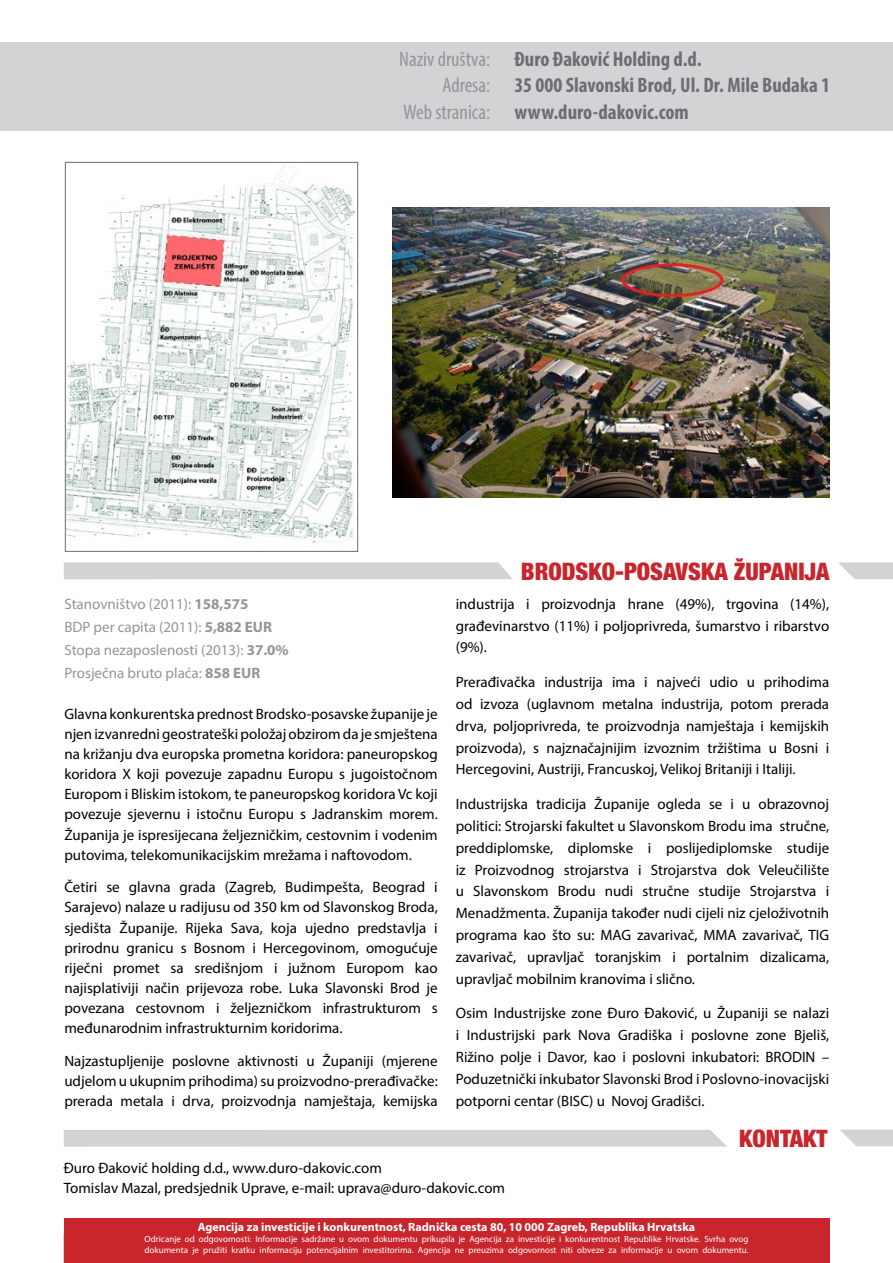
<style>
.page{position:relative;width:893px;height:1263px;background:#fff}
.page>*{position:absolute;margin:0;border:0;box-sizing:border-box;transform-origin:0 0}
.t1{font:900 condensed 24px "Helvetica Neue";color:#c9252c}
.t2{font:700 condensed 21px/26.2px "Myriad Pro";color:#6d6e71}
.t3{font:condensed 21px/26.2px "Myriad Pro";color:#939598;text-align:right}
.t4{font:15px/21.9px "Myriad Pro";color:#000;text-align:justify}
.t5{font:15px/23.1px "Myriad Pro";color:#939598}
.t6{font:700 12px "Myriad Pro";color:#fff}
.t7{font:9px/10.5px "Myriad Pro";color:#fff}
.s1{font-weight:700}
</style>
<div class="page">
<div style="left:0;top:43px;width:893px;height:88px;background:#d1d3d4"></div>
<svg style="left:840px;top:1130px;width:53px;height:16px"></svg>
<svg style="left:64px;top:1130px;width:663px;height:17px;background:#d2d4d5"></svg>
<svg style="left:838px;top:562px;width:55px;height:17px"></svg>
<svg style="left:64px;top:562px;width:449px;height:17px;background:#d2d4d5"></svg>
<img style="left:392px;top:207px;width:437px;height:290px">
<img style="left:67px;top:166px;width:288px;height:377px">
<div style="left:65px;top:162px;width:293px;height:389px;border:1px solid #6d6e71"></div>
<div style="left:64px;top:1218px;width:766px;height:45px;background:#c9252c"></div>
<h2 class="t3" style="left:399px;top:46px;width:92px">Naziv društva:<br>Adresa:<br>Web stranica:</h2>
<h2 class="t2" style="left:514px;top:46px;width:317px">Đuro Đaković Holding d.d.<br>35 000 Slavonski Brod, Ul. Dr. Mile Budaka 1 www.duro-dakovic.com</h2>
<p class="t5" style="left:64px;top:592px;width:226px">Stanovništvo (2011): <span class="s1">158,575<br></span>BDP per capita (2011): <span class="s1">5,882 EUR<br></span>Stopa nezaposlenosti (2013): <span class="s1">37.0%<br></span>Prosječna bruto plaća: <span class="s1">858 EUR</span></p>
<p class="t4" style="left:64px;top:704px;width:375px;line-height:20.1px">Glavna konkurentska prednost Brodsko-posavske županije je njen izvanredni geostrateški položaj obzirom da je smještena na križanju dva europska prometna koridora: paneuropskog koridora X koji povezuje zapadnu Europu s jugoistočnom Europom i Bliskim istokom, te paneuropskog koridora Vc koji povezuje sjevernu i istočnu Europu s Jadranskim morem.<br>Županija je ispresijecana željezničkim, cestovnim i vodenim putovima, telekomunikacijskim mrežama i naftovodom.</p>
<p class="t4" style="left:64px;top:877px;width:375px;line-height:20.1px">Četiri se glavna grada (Zagreb, Budimpešta, Beograd i Sarajevo) nalaze u radijusu od 350 km od Slavonskog Broda, sjedišta Županije. Rijeka Sava, koja ujedno predstavlja i prirodnu granicu s Bosnom i Hercegovinom, omogućuje riječni promet sa središnjom i južnom Europom kao najisplativiji način prijevoza robe. Luka Slavonski Brod je povezana cestovnom i željezničkom infrastrukturom s međunarodnim infrastrukturnim koridorima.</p>
<p class="t4" style="left:64px;top:1050px;width:375px;line-height:20.1px">Najzastupljenije poslovne aktivnosti u Županiji (mjerene udjelom u ukupnim prihodima) su proizvodno-prerađivačke: prerada metala i drva, proizvodnja namještaja, kemijska</p>
<h1 class="t1" style="left:521px;top:556px;width:310px">BRODSKO-POSAVSKA ŽUPANIJA</h1>
<p class="t4" style="left:456px;top:593px;width:375px">industrija i proizvodnja hrane (49%), trgovina (14%), građevinarstvo (11%) i poljoprivreda, šumarstvo i ribarstvo (9%).</p>
<p class="t4" style="left:456px;top:671px;width:375px">Prerađivačka industrija ima i najveći udio u prihodima od izvoza (uglavnom metalna industrija, potom prerada drva, poljoprivreda, te proizvodnja namještaja i kemijskih proizvoda), s najznačajnijim izvoznim tržištima u Bosni i Hercegovini, Austriji, Francuskoj, Velikoj Britaniji i Italiji.</p>
<p class="t4" style="left:456px;top:793px;width:375px">Industrijska tradicija Županije ogleda se i u obrazovnoj politici: Strojarski fakultet u Slavonskom Brodu ima stručne, preddiplomske, diplomske i poslijediplomske studije iz Proizvodnog strojarstva i Strojarstva dok Veleučilište u Slavonskom Brodu nudi stručne studije Strojarstva i Menadžmenta. Županija također nudi cijeli niz cjeloživotnih programa kao što su: MAG zavarivač, MMA zavarivač, TIG zavarivač, upravljač toranjskim i portalnim dizalicama, upravljač mobilnim kranovima i slično.</p>
<p class="t4" style="left:456px;top:1002px;width:375px">Osim Industrijske zone Đuro Đaković, u Županiji se nalazi i Industrijski park Nova Gradiška i poslovne zone Bjeliš, Rižino polje i Davor, kao i poslovni inkubatori: BRODIN – Poduzetnički inkubator Slavonski Brod i Poslovno-inovacijski potporni centar (BISC) u Novoj Gradišci.</p>
<h1 class="t1" style="left:739px;top:1123px;width:90px">KONTAKT</h1>
<p class="t4" style="left:64px;top:1158px;width:443px;line-height:19.5px">Đuro Đaković holding d.d., www.duro-dakovic.com<br>Tomislav Mazal, predsjednik Uprave, e-mail: uprava@duro-dakovic.com</p>
<p class="t6" style="left:198px;top:1219px;width:499px">Agencija za investicije i konkurentnost, Radnička cesta 80, 10 000 Zagreb, Republika Hrvatska</p>
<p class="t7" style="left:145px;top:1234px;width:605px">Odricanje od odgovornosti: Informacije sadržane u ovom dokumentu prikupila je Agencija za investicije i konkurentnost Republike Hrvatske. Svrha ovog dokumenta je pružiti kratku informaciju potencijalnim investitorima. Agencija ne preuzima odgovornost niti obveze za informacije u ovom dokumentu.</p>
</div>
